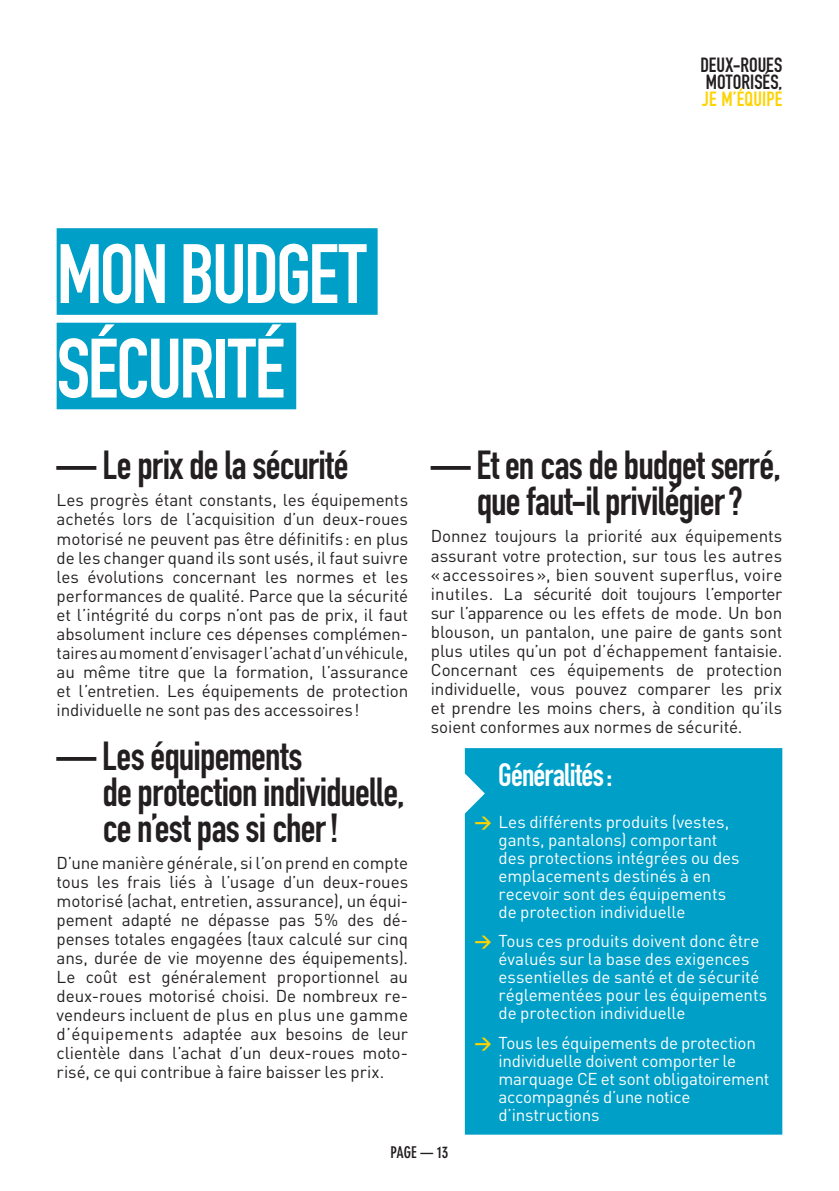
<style>
.page{position:relative;width:839px;height:1191px;background:#fff}
.page>*{position:absolute;margin:0;border:0;box-sizing:border-box;transform-origin:0 0}
.t1{font:82.6px/94.4px "DIN Engschrift";letter-spacing:-.035em;color:#fff}
.t2{font:40px/36px "DIN Engschrift";letter-spacing:-.02em;color:#231f20}
.t3{font:32px "DIN Engschrift";letter-spacing:-.025em;color:#fff}
.t4{font:20.2px/17.2px "DIN Engschrift";color:#231f20}
.t5{font:20.2px "DIN Engschrift";letter-spacing:.01em;color:#fed304}
.t6{font:17px/19px "DIN";letter-spacing:-.005em;color:#231f20;text-align:justify}
.t7{font:17px/18px "DIN";letter-spacing:-.01em;color:#fff}
.t8{font:700 condensed 16px "DIN Neuzeit Grotesk";letter-spacing:-.005em;color:#231f20}
.s1{font-weight:700;color:#fed304}
</style>
<div class="page">
<div style="left:57px;top:228px;width:321px;height:87px;background:#009fc7"></div>
<div style="left:57px;top:323px;width:239px;height:86px;background:#009fc7"></div>
<div style="left:465px;top:748px;width:317px;height:386px;background:#009fc7"></div>
<p class="t4" style="left:700px;top:58px;width:84px">DEUX-ROUES<br>MOTORISÉS,</p>
<p class="t5" style="left:702px;top:92px;width:82px">JE M’ÉQUIPE</p>
<h1 class="t1" style="left:57px;top:235px;width:311px">MON BUDGET<br>SÉCURITÉ</h1>
<h2 class="t2" style="left:57px;top:451px;width:293px">— Le prix de la sécurité</h2>
<p class="t6" style="left:57px;top:493px;width:353px">Les progrès étant constants, les équipements achetés lors de l’acquisition d’un deux-roues motorisé ne peuvent pas être définitifs : en plus de les changer quand ils sont usés, il faut suivre les évolutions concernant les normes et les performances de qualité. Parce que la sécurité et l’intégrité du corps n’ont pas de prix, il faut abso lument inclure ces dépenses complémen&shy;taires au moment d’envisager l’achat d’un véhicule, au même titre que la formation, l’assurance et l’entretien. Les équipements de protection individuelle ne sont pas des accessoires !</p>
<h2 class="t2" style="left:102px;top:741px;width:304px;text-indent:-46px">— Les équipements<br>de protection individuelle, ce n’est pas si cher !</h2>
<p class="t6" style="left:57px;top:855px;width:353px">D’une manière générale, si l’on prend en compte tous les frais liés à l’usage d’un deux-roues motorisé (achat, entretien, assurance), un équi&shy;pement adapté ne dépasse pas 5 % des dé&shy;penses totales engagées (taux calculé sur cinq ans, durée de vie moyenne des équipements).<br>Le coût est généra lement proportionnel au deux-roues motorisé choisi. De nombreux re&shy;vendeurs incluent de plus en plus une gamme d’équipements adaptée aux besoins de leur clientèle dans l’achat d’un deux-roues moto&shy;risé, ce qui contribue à faire baisser les prix.</p>
<h2 class="t2" style="left:431px;top:451px;width:351px;text-align:center">— Et en cas de budget serré, que faut-il privilégier ?</h2>
<p class="t6" style="left:431px;top:529px;width:353px">Donnez toujours la priorité aux équipements assurant votre protection, sur tous les autres « accessoires », bien souvent superflus, voire inutiles. La sécurité doit toujours l’emporter sur l’apparence ou les effets de mode. Un bon blouson, un pantalon, une paire de gants sont plus utiles qu’un pot d’échappement fantaisie.<br>Concernant ces équipements de protection individuelle, vous pouvez comparer les prix et prendre les moins chers, à condition qu’ils soient conformes aux normes de sécurité.</p>
<h3 class="t3" style="left:498px;top:763px;width:116px">Généralités :</h3>
<p class="t7" style="left:499px;top:814px;width:243px;text-indent:-24px"><span class="s1">&gt;</span> Les différents produits (vestes, gants, pantalons) comportant des protections intégrées ou des emplacements destinés à en recevoir sont des équipements de protection individuelle</p>
<p class="t7" style="left:499px;top:934px;width:270px;text-indent:-24px"><span class="s1">&gt;</span> Tous ces produits doivent donc être évalués sur la base des exigences essentielles de santé et de sécurité réglementées pour les équipements de protection individuelle</p>
<p class="t7" style="left:499px;top:1035px;width:272px;text-indent:-24px"><span class="s1">&gt;</span> Tous les équipements de protection individuelle doivent comporter le marquage CE et sont obligatoirement accompagnés d’une notice d’instructions</p>
<p class="t8" style="left:391px;top:1145px;width:59px">PAGE — 13</p>
</div>
